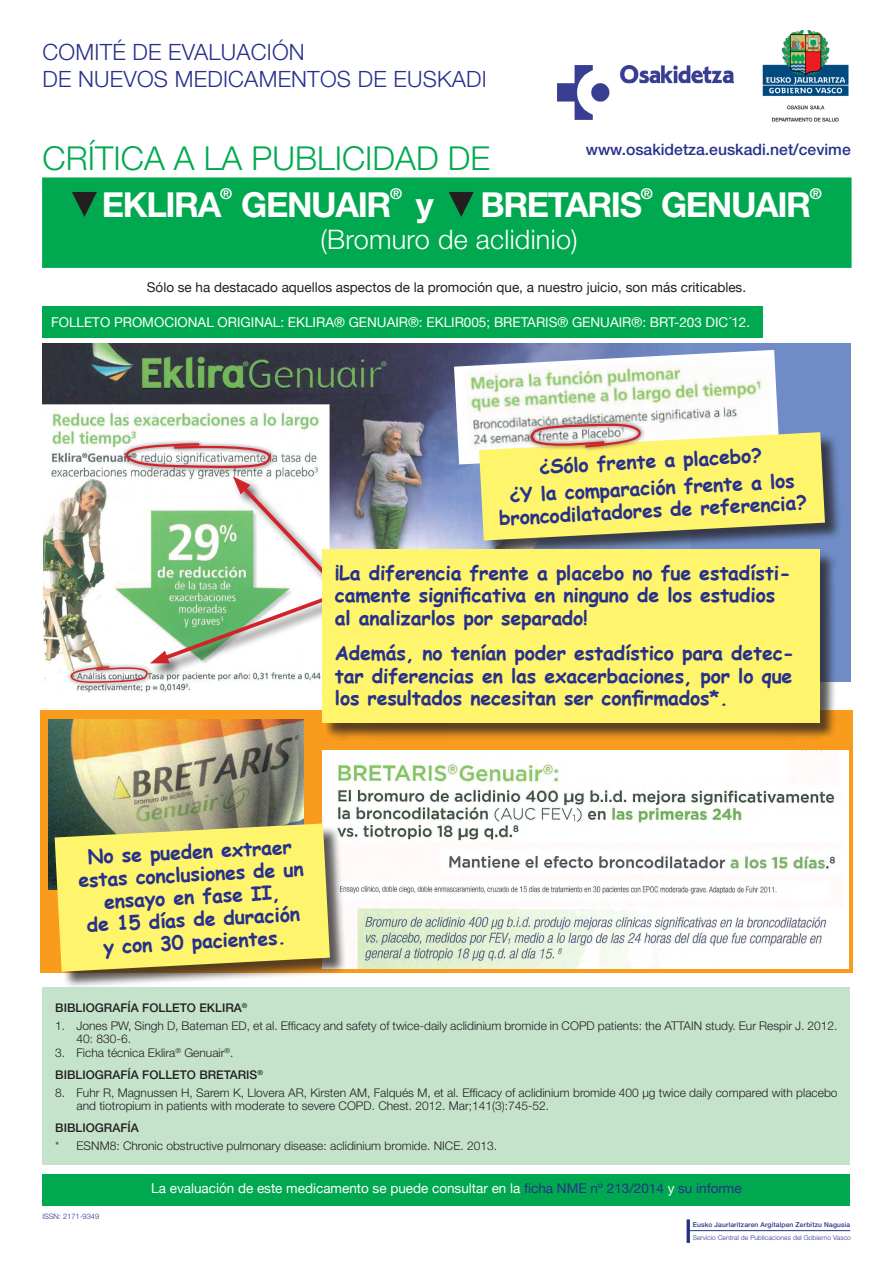
<style>
.page{position:relative;width:893px;height:1263px;background:#fff}
.page>*{position:absolute;margin:0;border:0;box-sizing:border-box;transform-origin:0 0}
.t1{font:700 34.5px "Helvetica Neue";letter-spacing:-.04em;color:#fff}
.t2{font:300 33px "Helvetica Neue";color:#00a94f}
.t3{font:300 27px "Helvetica Neue";letter-spacing:.01em;color:#fff}
.t4{font:300 22.5px/27px "Helvetica Neue";letter-spacing:.01em;color:#27318b}
.t5{font:700 19.5px/22.5px "Comic Sans MS";letter-spacing:-.01em;color:#27318b;text-align:center}
.t6{font:500 15.75px "Helvetica Neue";color:#27318b}
.t7{font:700 15px "Helvetica Neue";color:#fff}
.t8{font:13.5px "Helvetica Neue";color:#fff}
.t9{font:13.5px "Helvetica Neue";color:#231f20}
.t10{font:300 12px/13.5px "Helvetica Neue";color:#231f20}
.t11{font:500 12px "Helvetica Neue";color:#231f20}
.t12{font:300 7.5px "Helvetica Neue";color:#27318b}
.t13{font:300 6.75px "Helvetica Neue";letter-spacing:.01em;color:#27318b}
.t14{font:500 6.75px "Helvetica Neue";letter-spacing:.02em;color:#27318b}
.s1{font-weight:500}
.s2{color:#27318b}
</style>
<div class="page">
<svg style="left:40px;top:710px;width:813px;height:263px;background:#f8a83a"></svg>
<div style="left:43px;top:343px;width:807px;height:338px;background:#6f8cc7"></div>
<img style="left:43px;top:343px;width:615px;height:207px">
<img style="left:762px;top:31px;width:87px;height:91px">
<div style="left:43px;top:178px;width:808px;height:89px;background:#00a94f"></div>
<svg style="left:72px;top:192px;width:25px;height:25px"></svg>
<svg style="left:449px;top:192px;width:25px;height:25px"></svg>
<div style="left:42px;top:177px;width:809px;height:91px;border:2px solid #00a94f"></div>
<div style="left:43px;top:1174px;width:807px;height:31px;background:#00a94f"></div>
<hr style="left:688px;top:1230px;width:162px;height:1px;background:#27318b">
<hr style="left:687px;top:1219px;width:3px;height:24px;background:#27318b">
<img style="left:558px;top:65px;width:175px;height:55px">
<div style="left:43px;top:988px;width:807px;height:177px;background:#c4e3ca"></div>
<div style="left:43px;top:306px;width:720px;height:32px;background:#00a94f"></div>
<img style="left:44px;top:408px;width:283px;height:285px">
<div style="left:41px;top:404px;width:289px;height:293px;border:2px solid #fff"></div>
<img style="left:49px;top:719px;width:255px;height:171px">
<img style="left:333px;top:750px;width:510px;height:218px">
<div style="left:480px;top:433px;width:362px;height:124px;background:#231f20;opacity:.75"></div>
<div style="left:56px;top:824px;width:291px;height:165px;background:#231f20;opacity:.75"></div>
<svg style="left:55px;top:823px;width:275px;height:149px;background:#efe467"></svg>
<svg style="left:454px;top:350px;width:371px;height:190px;background:#dcdba4"></svg>
<div style="left:121px;top:438px;width:154px;height:35px;background:#231f20;opacity:.75"></div>
<svg style="left:125px;top:442px;width:153px;height:28px;background:#d8bbbc"></svg>
<div style="left:66px;top:662px;width:86px;height:25px;background:#231f20;opacity:.75"></div>
<div style="left:232px;top:475px;width:109px;height:114px;background:#231f20;opacity:.75"></div>
<svg style="left:233px;top:476px;width:99px;height:104px;background:#e0e2d8"></svg>
<img style="left:70px;top:594px;width:252px;height:89px">
<div style="left:323px;top:550px;width:514px;height:190px;background:#231f20;opacity:.75"></div>
<div style="left:322px;top:550px;width:498px;height:173px;background:#fff56d"></div>
<h3 class="t4" style="left:43px;top:38px;width:446px">COMITÉ DE EVALUACIÓN<br>DE NUEVOS MEDICAMENTOS DE EUSKADI</h3>
<h2 class="t2" style="left:43px;top:138px;width:449px">CRÍTICA A LA PUBLICIDAD DE</h2>
<h1 class="t1" style="left:102px;top:183px;width:121px">EKLIRA</h1>
<p class="t7" style="left:220px;top:184px;width:13px">®</p>
<h1 class="t1" style="left:241px;top:183px;width:152px">GENUAIR</h1>
<p class="t7" style="left:390px;top:184px;width:13px">®</p>
<h3 class="t6" style="left:586px;top:140px;width:266px">www.osakidetza.euskadi.net/cevime</h3>
<h1 class="t1" style="left:416px;top:183px;width:19px">y</h1>
<h1 class="t1" style="left:480px;top:183px;width:163px">BRETARIS</h1>
<p class="t7" style="left:641px;top:184px;width:13px">®</p>
<h1 class="t1" style="left:661px;top:183px;width:152px">GENUAIR</h1>
<p class="t7" style="left:810px;top:184px;width:13px">®</p>
<h3 class="t3" style="left:320px;top:223px;width:259px">(Bromuro de aclidinio)</h3>
<p class="t9" style="left:147px;top:278px;width:601px">Sólo se ha destacado aquellos aspectos de la promoción que, a nuestro juicio, son más criticables.</p>
<p class="t8" style="left:51px;top:312px;width:308px">Folleto prom ocional original: Eklira® Gen</p>
<p class="t8" style="left:377px;top:312px;width:66px">uair®: EKLIR</p>
<p class="t8" style="left:464px;top:312px;width:118px">005; Bretaris® Gen</p>
<p class="t8" style="left:600px;top:312px;width:151px">uair®: BRT-203 DIC´12.</p>
<h3 class="t5" style="left:507px;top:454px;width:287px;line-height:26.7px;rotate:-3deg">¿Sólo frente a placebo?<br>¿Y la comparación frente a los</h3>
<h3 class="t5" style="left:499px;top:506px;width:310px;rotate:-3deg">broncodilatadores de referencia?</h3>
<h3 class="t5" style="left:335px;top:561px;width:458px;text-align:left">¡La diferencia frente a placebo no fue estadísti&shy;camente significativa en ninguno de los estudios al analizarlos por separado!</h3>
<h3 class="t5" style="left:335px;top:641px;width:461px;text-align:justify">Además, no tenían poder estadístico para detec&shy;tar diferencias en las exacerbaciones, por lo que los resultados necesitan ser confirmados*.</h3>
<h3 class="t5" style="left:77px;top:846px;width:227px;rotate:-3deg">No se pueden extraer estas conclusiones de un ensayo en fase II,<br>de 15 días de duración y con 30 pacientes.</h3>
<p class="t11" style="left:55px;top:1001px;width:194px">BIBLIOGRAFÍA FOLLETO EKLIRA<sup>®</sup></p>
<p class="t10" style="left:77px;top:1019px;width:762px;text-indent:-21px">1. Jones PW, Singh D, Bateman ED, et al. Efficacy and safety of twice-daily aclidinium bromide in COPD patients: the ATTAIN study. Eur Respir J. 2012.<br>40: 830-6.</p>
<p class="t10" style="left:55px;top:1041px;width:209px;line-height:22px">3. Ficha técnica Eklira<sup>®</sup> Genuair<sup>®</sup>.<br><span class="s1">BIBLIOGRAFÍA FOLLETO BRETARIS</span><sup>®</sup></p>
<p class="t10" style="left:77px;top:1085px;width:763px;text-indent:-21px">8. Fuhr R, Magnussen H, Sarem K, Llovera AR, Kirsten AM, Falqués M, et al. Efficacy of aclidinium bromide 400 μg twice daily compared with placebo and tiotropium in patients with moderate to severe COPD. Chest. 2012. Mar;141(3):745-52.</p>
<p class="t11" style="left:55px;top:1121px;width:85px">BIBLIOGRAFÍA</p>
<p class="t10" style="left:55px;top:1139px;width:443px">* ESNM8: Chronic obstructive pulmonary disease: aclidinium bromide. NICE. 2013.</p>
<p class="t12" style="left:43px;top:1212px;width:58px">ISSN: 2171-9349</p>
<p class="t8" style="left:151px;top:1178px;width:592px">La evaluación de este medicamento se puede consultar en la <span class="s2">ficha NME nº 213/2014</span> y <span class="s2">su informe</span></p>
<p class="t14" style="left:693px;top:1221px;width:159px">Eusko Jaurlaritzaren Argitalpen Zerbitzu Nagusia</p>
<p class="t13" style="left:693px;top:1234px;width:160px">Servicio Central de Publicaciones del Gobierno Vasco</p>
</div>
